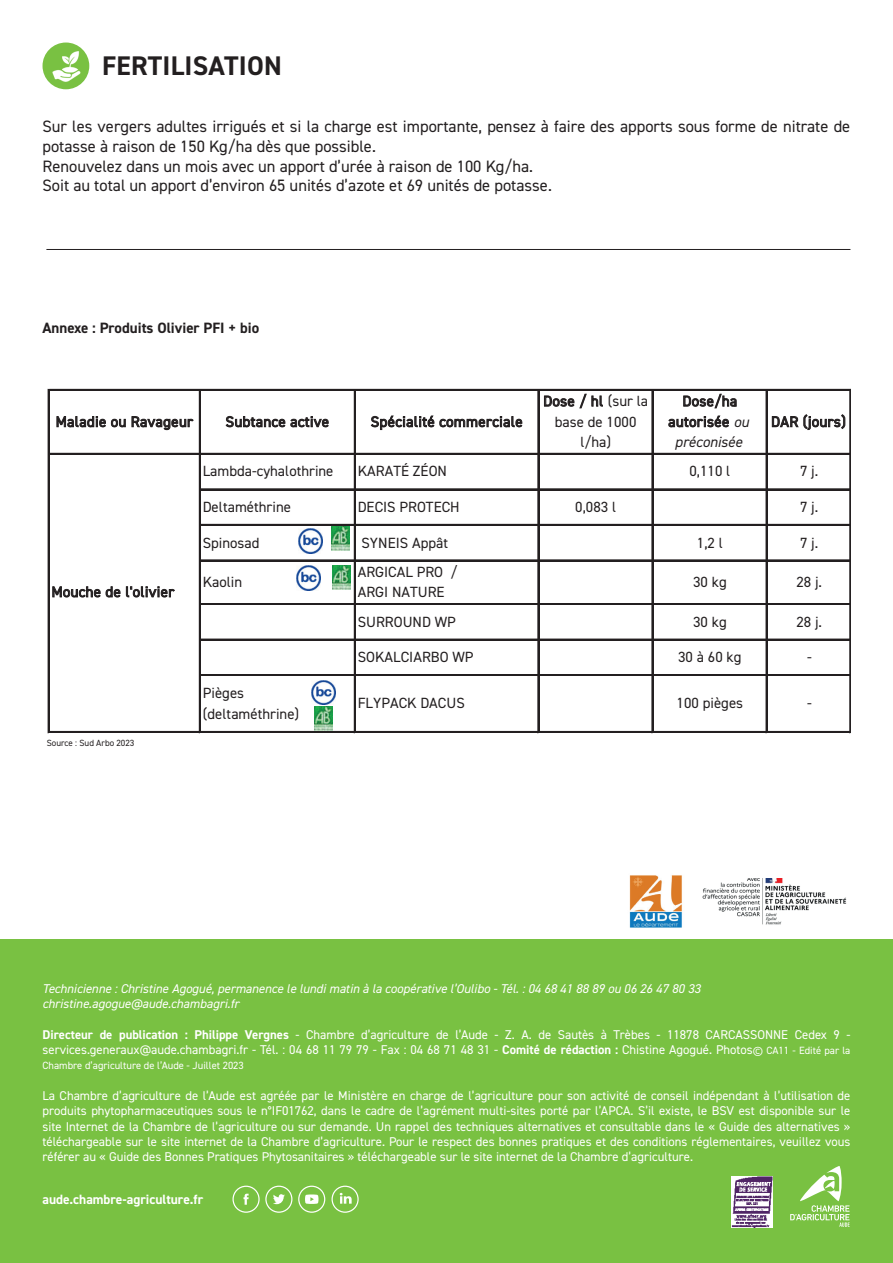
<style>
.page{position:relative;width:893px;height:1263px;background:#fff}
.page>*{position:absolute;margin:0;border:0;box-sizing:border-box;transform-origin:0 0}
.t1{font:700 27px "DIN2014";letter-spacing:.01em;color:#231f20}
.t2{font:16.5px/19.8px "DIN2014";color:#231f20}
.t3{font:700 15px "DIN2014";color:#231f20}
.t4{font:14.85px/20.5px "DIN2014";letter-spacing:.005em;color:#231f20}
.t5{font:14.85px/20.5px "DIN2014";letter-spacing:.025em;color:#231f20;text-align:center}
.t6{font:700 13.5px "DIN2014";color:#fff}
.t7{font:12.75px/15.3px "DIN2014";color:#fff}
.t8{font:italic 12.75px/15.3px "DIN2014";color:#fff}
.t9{font:10.5px "DIN2014";color:#fff}
.t10{font:9px "DIN2014";color:#231f20}
.s1{font-style:italic}
.s2{font-weight:700}
.s3{font-size:10.5px}
</style>
<div class="page">
<div style="left:0;top:940px;width:893px;height:323px;background:#79c142"></div>
<svg style="left:332px;top:1185px;width:27px;height:28px"></svg>
<svg style="left:232px;top:1185px;width:60px;height:28px"></svg>
<svg style="left:298px;top:1185px;width:27px;height:28px"></svg>
<img style="left:731px;top:1176px;width:42px;height:51px">
<svg style="left:790px;top:1166px;width:60px;height:61px"></svg>
<img style="left:629px;top:875px;width:53px;height:53px">
<img style="left:702px;top:878px;width:145px;height:47px">
<hr style="left:48px;top:389px;width:2px;height:344px;background:#231f20">
<hr style="left:199px;top:391px;width:2px;height:342px;background:#231f20">
<hr style="left:354px;top:391px;width:2px;height:342px;background:#231f20">
<hr style="left:538px;top:391px;width:1px;height:342px;background:#231f20">
<hr style="left:652px;top:391px;width:1px;height:342px;background:#231f20">
<hr style="left:766px;top:391px;width:1px;height:342px;background:#231f20">
<hr style="left:849px;top:391px;width:1px;height:342px;background:#231f20">
<hr style="left:850px;top:391px;width:1px;height:342px;background:#231f20">
<hr style="left:50px;top:389px;width:800px;height:2px;background:#231f20">
<hr style="left:50px;top:453px;width:800px;height:2px;background:#231f20">
<hr style="left:201px;top:489px;width:649px;height:1px;background:#231f20">
<hr style="left:201px;top:524px;width:649px;height:2px;background:#231f20">
<hr style="left:201px;top:560px;width:649px;height:1px;background:#231f20">
<hr style="left:201px;top:603px;width:649px;height:2px;background:#231f20">
<hr style="left:201px;top:639px;width:649px;height:1px;background:#231f20">
<hr style="left:201px;top:674px;width:649px;height:2px;background:#231f20">
<hr style="left:50px;top:731px;width:800px;height:2px;background:#231f20">
<img style="left:297px;top:566px;width:24px;height:24px">
<img style="left:299px;top:528px;width:23px;height:25px">
<img style="left:312px;top:680px;width:23px;height:25px">
<img style="left:331px;top:526px;width:19px;height:24px">
<img style="left:332px;top:566px;width:19px;height:23px">
<img style="left:314px;top:707px;width:19px;height:24px">
<img style="left:43px;top:44px;width:46px;height:44px">
<div style="left:43px;top:43px;width:46px;height:46px;border:2px solid #79c142;border-radius:50%"></div>
<hr style="left:46px;top:249px;width:804px;height:1px;background:#231f20">
<h1 class="t1" style="left:102px;top:48px;width:181px">FERTILISATION</h1>
<p class="t2" style="left:43px;top:116px;width:809px">Sur les vergers adultes irrigués et si la charge est importante, pensez à faire des apports sous forme de nitrate de potasse à raison de 150 Kg/ha dès que possible.<br>Renouvelez dans un mois avec un apport d’urée à raison de 100 Kg/ha.<br>Soit au total un apport d’environ 65 unités d’azote et 69 unités de potasse.</p>
<p class="t3" style="left:43px;top:318px;width:218px">Annexe : Produits Olivier PFI + bio</p>
<p class="t5" style="left:56px;top:411px;width:139px">Maladie ou Ravageur</p>
<p class="t5" style="left:226px;top:411px;width:105px">Subtance active</p>
<p class="t5" style="left:371px;top:411px;width:153px">Spécialité commerciale</p>
<p class="t4" style="left:543px;top:391px;width:106px;text-align:center">Dose / hl (sur la base de 1000 l/ha)</p>
<p class="t5" style="left:668px;top:391px;width:82px">Dose/ha autorisée <span class="s1">ou préconisée</span></p>
<p class="t5" style="left:771px;top:411px;width:76px">DAR (jours)</p>
<p class="t5" style="left:52px;top:581px;width:124px">Mouche de l'olivier</p>
<p class="t10" style="left:47px;top:737px;width:89px">Source : Sud Arbo 2023</p>
<p class="t4" style="left:203px;top:461px;width:132px">Lambda-cyhalothrine</p>
<p class="t4" style="left:358px;top:461px;width:91px">KARATÉ ZÉON</p>
<p class="t4" style="left:689px;top:461px;width:42px">0,110 l</p>
<p class="t4" style="left:800px;top:461px;width:20px">7 j.</p>
<p class="t4" style="left:203px;top:496px;width:90px">Deltaméthrine</p>
<p class="t4" style="left:358px;top:496px;width:103px">DECIS PROTECH</p>
<p class="t4" style="left:575px;top:496px;width:42px">0,083 l</p>
<p class="t4" style="left:800px;top:496px;width:20px">7 j.</p>
<p class="t4" style="left:203px;top:532px;width:58px">Spinosad</p>
<p class="t4" style="left:361px;top:532px;width:88px">SYNEIS Appât</p>
<p class="t4" style="left:697px;top:532px;width:27px">1,2 l</p>
<p class="t4" style="left:800px;top:532px;width:20px">7 j.</p>
<p class="t4" style="left:203px;top:571px;width:41px">Kaolin</p>
<p class="t4" style="left:358px;top:561px;width:102px">ARGICAL PRO /<br>ARGI NATURE</p>
<p class="t4" style="left:693px;top:571px;width:35px">30 kg</p>
<p class="t4" style="left:796px;top:571px;width:27px">28 j.</p>
<p class="t4" style="left:358px;top:611px;width:100px">SURROUND WP</p>
<p class="t4" style="left:693px;top:611px;width:35px">30 kg</p>
<p class="t4" style="left:796px;top:611px;width:27px">28 j.</p>
<p class="t4" style="left:358px;top:646px;width:117px">SOKALCIARBO WP</p>
<p class="t4" style="left:678px;top:646px;width:65px">30 à 60 kg</p>
<p class="t4" style="left:807px;top:646px;width:6px">-</p>
<p class="t4" style="left:203px;top:682px;width:98px">Pièges (deltaméthrine)</p>
<p class="t4" style="left:358px;top:693px;width:109px">FLYPACK DACUS</p>
<p class="t4" style="left:677px;top:693px;width:68px">100 pièges</p>
<p class="t4" style="left:807px;top:693px;width:6px">-</p>
<p class="t8" style="left:43px;top:981px;width:659px">Technicienne : Christine Agogué, permanence le lundi matin à la coopérative l’Oulibo - Tél. : 04 68 41 88 89 ou 06 26 47 80 33 christine.agogue@aude.chambagri.fr</p>
<p class="t7" style="left:43px;top:1026px;width:809px"><span class="s2">Directeur de publication : Philippe Vergnes</span> - Chambre d’agriculture de l’Aude - Z. A. de Sautès à Trèbes - 11878 CARCASSONNE Cedex 9 - services.generaux@aude.chambagri.fr - Tél. : 04 68 11 79 79 - Fax : 04 68 71 48 31 - <span class="s2">Comité de rédaction :</span> Chistine Agogué. Photos<span class="s3">© CA11 - Edité par la</span></p>
<p class="t9" style="left:43px;top:1059px;width:203px">Chambre d’agriculture de l’Aude - Juillet 2023</p>
<p class="t7" style="left:43px;top:1088px;width:809px;text-align:justify">La Chambre d’agriculture de l’Aude est agréée par le Ministère en charge de l’agriculture pour son activité de conseil indépendant à l’utilisation de produits phytopharmaceutiques sous le n°IF01762, dans le cadre de l’agrément multi-sites porté par l’APCA. S’il existe, le BSV est disponible sur le site Internet de la Chambre de l’agriculture ou sur demande. Un rappel des techniques alternatives et consultable dans le « Guide des alternatives » téléchargeable sur le site internet de la Chambre d’agriculture. Pour le respect des bonnes pratiques et des conditions réglementaires, veuillez vous référer au « Guide des Bonnes Pratiques Phytosanitaires » téléchargeable sur le site internet de la Chambre d’agriculture.</p>
<p class="t6" style="left:43px;top:1190px;width:162px">aude.chambre-agriculture.fr</p>
</div>
